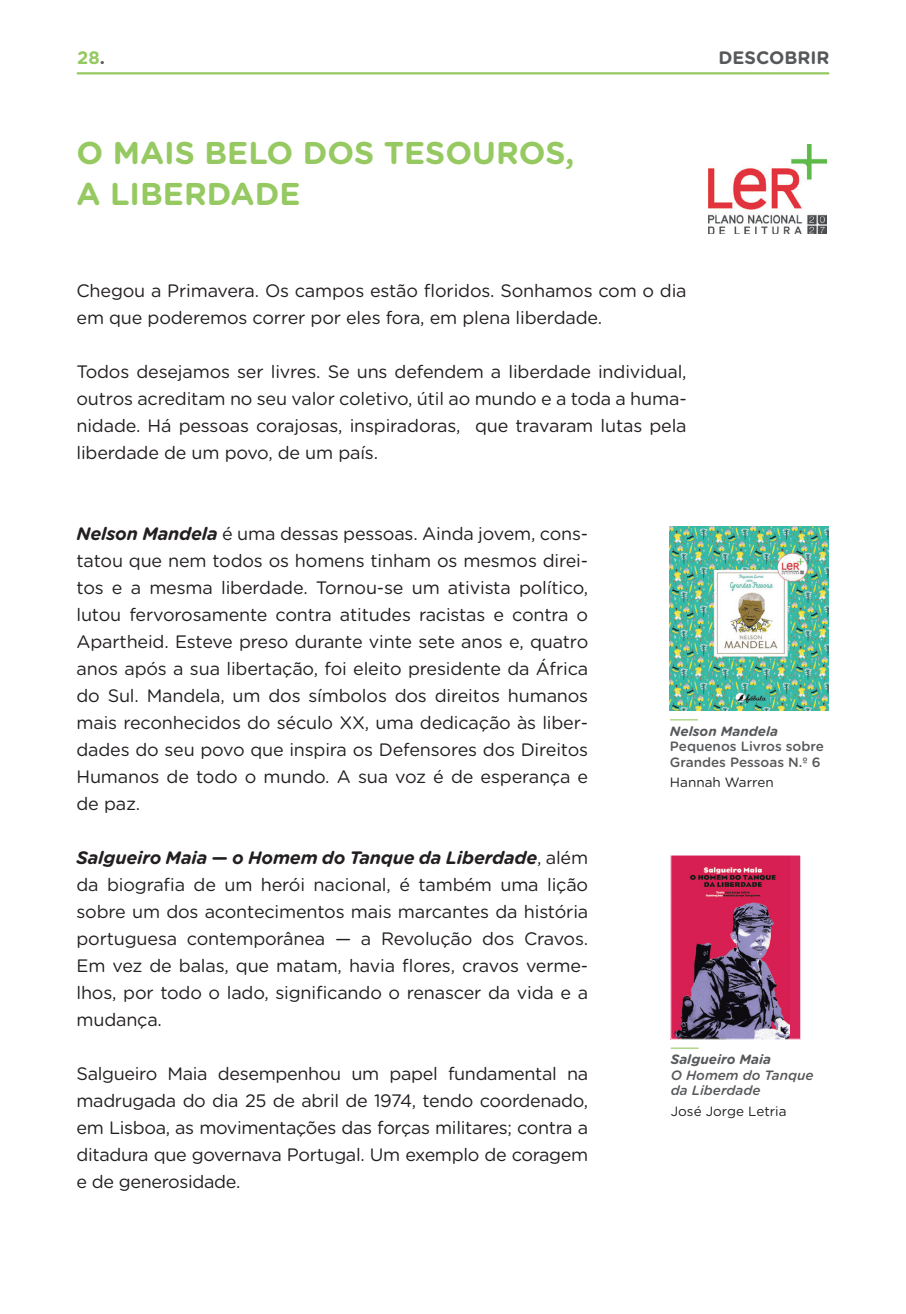
<style>
.page{position:relative;width:906px;height:1314px;background:#fff}
.page>*{position:absolute;margin:0;border:0;box-sizing:border-box;transform-origin:0 0}
.AnteTitulo__Sub{font:700 31.5px/40.5px "Gotham Rounded";color:#96c961}
.Texto_geral_8pt{font:18px/27px "Gotham Rounded";letter-spacing:-.01em;color:#231f20;text-align:justify}
.Rubrica_Direita{font:700 18px "Gotham Rounded";color:#57585a}
.Nr_página{font:700 18px "Gotham Rounded";color:#96c961}
.Texto_geral_8pt-2{font:500 13.5px/15.8px "Gotham Rounded";color:#57585a}
.Texto_geral_8pt-3{font:italic 500 13.5px/15.8px "Gotham Rounded";color:#57585a}
.Texto_geral_8pt-4{font:13.5px "Gotham Rounded";color:#231f20}
.s1{color:#57585a}
.s2{font-weight:700;font-style:italic}
.s3{font-weight:700}
</style>
<div class="page">
<hr style="left:78px;top:72px;width:750px;height:2px;background:#96c961">
<img style="left:708px;top:144px;width:118px;height:90px">
<img style="left:670px;top:527px;width:158px;height:184px">
<div style="left:670px;top:855px;width:130px;height:184px;background:#da255b"></div>
<img style="left:674px;top:867px;width:116px;height:170px">
<div style="left:670px;top:855px;width:131px;height:184px;border:1px solid #fff"></div>
<svg style="left:670px;top:719px;width:28px;height:1px"></svg>
<hr style="left:670px;top:1047px;width:28px;height:2px;background:#96c961">
<p class="Nr_página" style="left:77px;top:45px;width:29px">28<span class="s1">.</span></p>
<p class="AnteTitulo__Sub" style="left:76px;top:131px;width:499px">O MAIS BELO DOS TESOUROS,<br>A LIBERDADE</p>
<p class="Texto_geral_8pt" style="left:76px;top:276px;width:611px">Chegou a Primavera. Os campos estão floridos. Sonhamos com o dia em que poderemos correr por eles fora, em plena liberdade.</p>
<p class="Texto_geral_8pt" style="left:76px;top:357px;width:611px">Todos desejamos ser livres. Se uns defendem a liberdade individual, outros acreditam no seu valor coletivo, útil ao mundo e a toda a huma&shy;nidade. Há pessoas corajosas, inspiradoras, que travaram lutas pela liberdade de um povo, de um país.</p>
<p class="Rubrica_Direita" style="left:718px;top:45px;width:112px">DESCOBRIR</p>
<p class="Texto_geral_8pt" style="left:76px;top:519px;width:513px"><span class="s2">Nelson Mandela</span> é uma dessas pessoas. Ainda jovem, cons&shy;tatou que nem todos os homens tinham os mesmos direi&shy;tos e a mesma liberdade. Tornou-se um ativista político, lutou fervorosamente contra atitudes racistas e contra o Apartheid. Esteve preso durante vinte sete anos e, quatro anos após a sua libertação, foi eleito presidente da África do Sul. Mandela, um dos símbolos dos direitos humanos mais reconhecidos do século XX, uma dedicação às liber&shy;dades do seu povo que inspira os Defensores dos Direitos Humanos de todo o mundo. A sua voz é de esperança e de paz.</p>
<p class="Texto_geral_8pt" style="left:76px;top:843px;width:513px"><span class="s2">Salgueiro Maia — o Homem do Tanque da Liberdade</span>, além da biografia de um herói nacional, é também uma lição sobre um dos acontecimentos mais marcantes da história portuguesa contemporânea — a Revolução dos Cravos.<br>Em vez de balas, que matam, havia flores, cravos verme&shy;lhos, por todo o lado, significando o renascer da vida e a mudança.</p>
<p class="Texto_geral_8pt" style="left:76px;top:1059px;width:513px">Salgueiro Maia desempenhou um papel fundamental na madrugada do dia 25 de abril de 1974, tendo coordenado, em Lisboa, as movimentações das forças militares; contra a ditadura que governava Portugal. Um exemplo de coragem e de generosidade.</p>
<p class="Texto_geral_8pt-2" style="left:670px;top:722px;width:156px"><span class="s2">Nelson Mandela<br></span>Pequenos Livros sobre<br>Grandes Pessoas N.º 6</p>
<p class="Texto_geral_8pt-4" style="left:670px;top:773px;width:105px">Hannah Warren</p>
<p class="Texto_geral_8pt-3" style="left:670px;top:1050px;width:144px"><span class="s3">Salgueiro Maia<br></span>O Homem do Tanque da Liberdade</p>
<p class="Texto_geral_8pt-4" style="left:670px;top:1101px;width:117px">José Jorge Letria</p>
</div>
